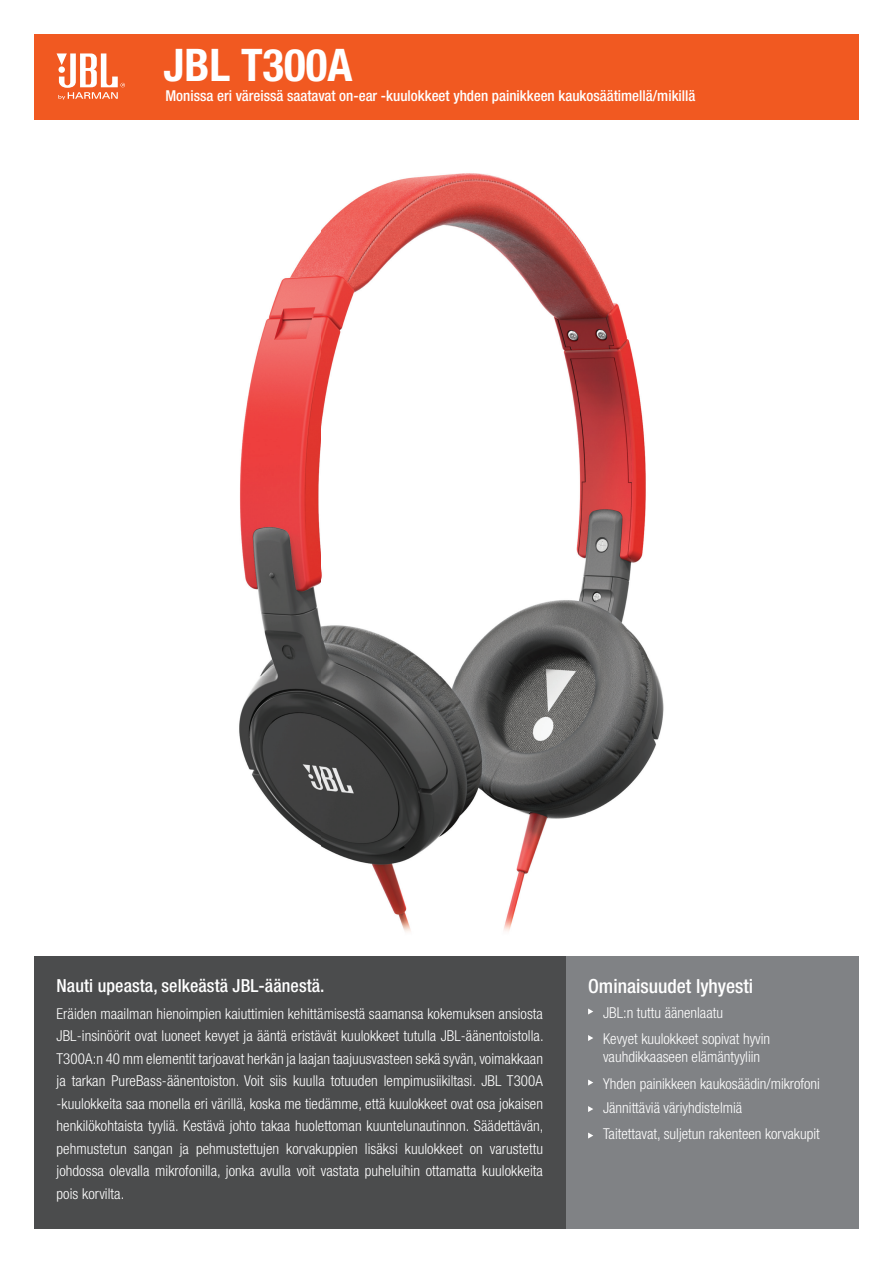
<style>
.page{position:relative;width:893px;height:1263px;background:#fff}
.page>*{position:absolute;margin:0;border:0;box-sizing:border-box;transform-origin:0 0}
.t1{font:700 condensed 45px "Helvetica Neue LT Pro";color:#fff}
.t2{font:500 condensed 19.5px "Helvetica Neue LT Pro";color:#fff}
.t3{font:500 condensed 18px "Helvetica Neue LT Pro";letter-spacing:.005em;color:#fff}
.t4{font:300 condensed 15px/22.5px "Helvetica Neue LT Pro";color:#fff}
.t5{font:500 condensed 15px "Helvetica Neue LT Pro";color:#fff}
</style>
<div class="page">
<div style="left:566px;top:957px;width:293px;height:272px;background:#808285"></div>
<div style="left:34px;top:34px;width:825px;height:85px;background:#f15921"></div>
<svg style="left:57px;top:53px;width:68px;height:47px"></svg>
<div style="left:34px;top:957px;width:532px;height:272px;background:#4b4c4d"></div>
<svg style="left:588px;top:1008px;width:5px;height:6px"></svg>
<svg style="left:588px;top:1035px;width:5px;height:6px"></svg>
<svg style="left:588px;top:1079px;width:5px;height:6px"></svg>
<svg style="left:588px;top:1106px;width:5px;height:6px"></svg>
<svg style="left:588px;top:1132px;width:5px;height:6px"></svg>
<img style="left:239px;top:173px;width:425px;height:759px">
<h1 class="t1" style="left:163px;top:38px;width:190px">JBL T300A</h1>
<p class="t5" style="left:165px;top:87px;width:532px">Monissa eri väreissä saatavat on-ear -kuulokkeet yhden painikkeen kaukosäätimellä/mikillä</p>
<p class="t3" style="left:57px;top:975px;width:270px">Nauti upeasta, selkeästä JBL-äänestä.</p>
<p class="t4" style="left:57px;top:1002px;width:489px;text-align:justify">Eräiden maailman hienoimpien kaiuttimien kehittämisestä saamansa kokemuksen ansiosta JBL-insinöörit ovat luoneet kevyet ja ääntä eristävät kuulokkeet tutulla JBL-äänentoistolla.<br>T300A:n 40 mm elementit tarjoavat herkän ja laajan taajuusvasteen sekä syvän, voimakkaan ja tarkan PureBass-äänentoiston. Voit siis kuulla totuuden lempimusiikiltasi. JBL T300A -kuulokkeita saa monella eri värillä, koska me tiedämme, että kuulokkeet ovat osa jokaisen henkilökohtaista tyyliä. Kestävä johto takaa huolettoman kuuntelunautinnon. Säädettävän, pehmustetun sangan ja pehmustettujen korvakuppien lisäksi kuulokkeet on varustettu johdossa olevalla mikrofonilla, jonka avulla voit vastata puheluihin ottamatta kuulokkeita pois korvilta.</p>
<h2 class="t2" style="left:588px;top:974px;width:167px">Ominaisuudet lyhyesti</h2>
<p class="t4" style="left:603px;top:999px;width:169px;line-height:26.5px">JBL:n tuttu äänenlaatu<br>Kevyet kuulokkeet sopivat hyvin</p>
<p class="t4" style="left:603px;top:1043px;width:218px;line-height:26.5px">vauhdikkaaseen elämäntyyliin<br>Yhden painikkeen kaukosäädin/mikrofoni</p>
<p class="t4" style="left:603px;top:1094px;width:218px;line-height:26.5px">Jännittäviä väriyhdistelmiä<br>Taitettavat, suljetun rakenteen korvakupit</p>
</div>
